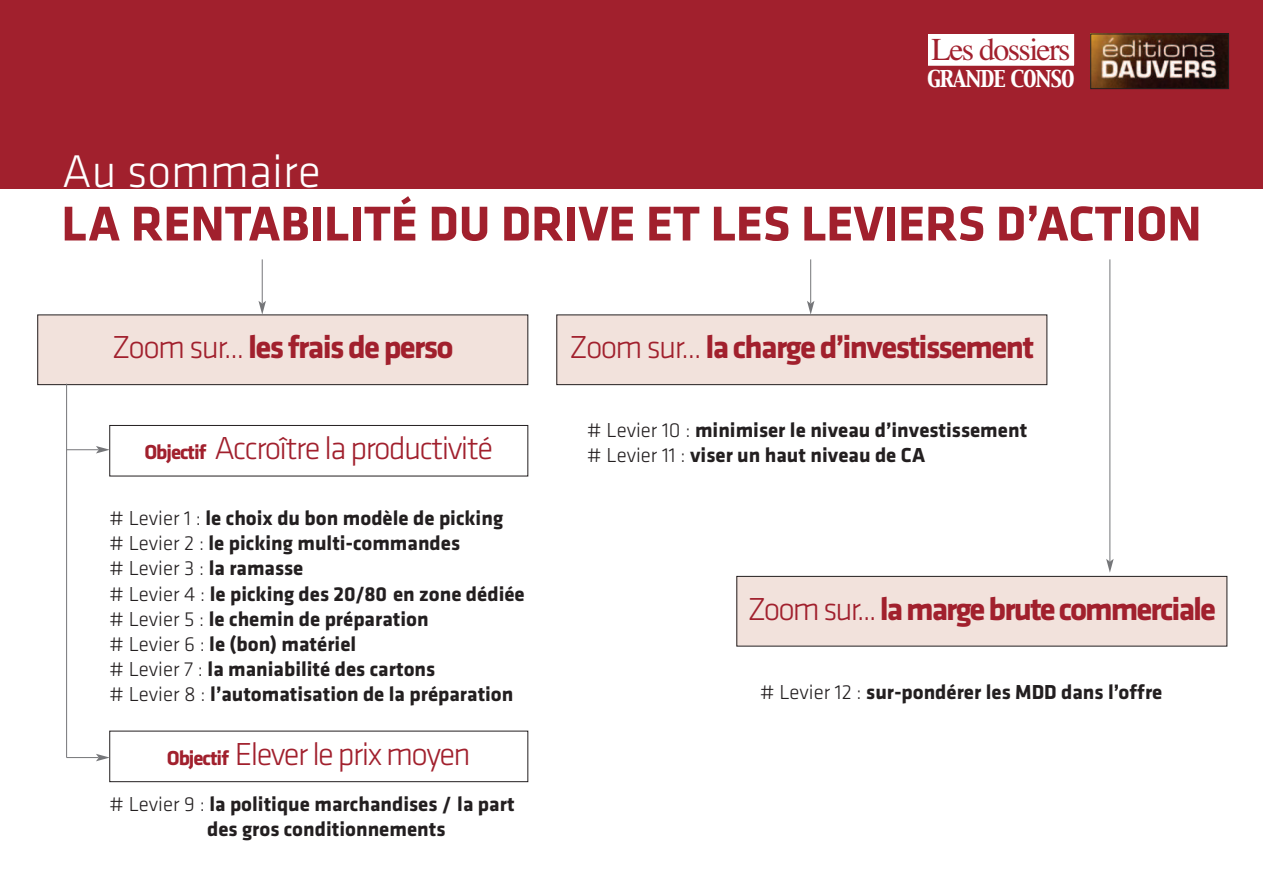
<style>
.page{position:relative;width:1263px;height:893px;background:#fff}
.page>*{position:absolute;margin:0;border:0;box-sizing:border-box;transform-origin:0 0}
.t1{font:700 50.7px "Klavika";color:#a1202d}
.t2{font:300 47.55px "Klavika CH";color:#fff}
.t3{font:700 33px "Klavika";letter-spacing:-.05em;color:#a1202d}
.t4{font:300 33px "Klavika CH";letter-spacing:-.05em;color:#a1202d}
.t5{font:31.8px "Times";letter-spacing:-.05em;color:#a1202d}
.t6{font:700 21px/25.2px "Klavika";color:#231f20}
.t7{font:20.4px "Capitals";letter-spacing:-.05em;color:#fff}
.s1{font-family:"Klavika CH";font-weight:300}
.s2{font-family:"Klavika";font-weight:700;font-size:21px}
.s3{font-weight:300}
</style>
<div class="page">
<div style="left:0;top:0;width:1263px;height:189px;background:#a1202d"></div>
<img style="left:1092px;top:36px;width:135px;height:51px">
<div style="left:1090px;top:34px;width:139px;height:55px;border:1px solid #231f20"></div>
<div style="left:928px;top:34px;width:146px;height:32px;background:#fff"></div>
<div style="left:926px;top:32px;width:150px;height:35px;border:2px solid #a1202d"></div>
<div style="left:38px;top:315px;width:490px;height:70px;background:#f2e2dc"></div>
<div style="left:37px;top:315px;width:491px;height:70px;border:1px solid #231f20"></div>
<div style="left:110px;top:425px;width:418px;height:51px;border:1px solid #231f20"></div>
<div style="left:110px;top:731px;width:418px;height:51px;border:1px solid #231f20"></div>
<div style="left:557px;top:315px;width:490px;height:70px;background:#f2e2dc"></div>
<div style="left:556px;top:315px;width:491px;height:70px;border:1px solid #231f20"></div>
<div style="left:737px;top:576px;width:490px;height:70px;background:#f2e2dc"></div>
<div style="left:736px;top:576px;width:491px;height:70px;border:1px solid #231f20"></div>
<hr style="left:66px;top:384px;width:1px;height:374px;background:#757679">
<hr style="left:262px;top:259px;width:1px;height:44px;background:#757679">
<svg style="left:258px;top:301px;width:8px;height:14px"></svg>
<hr style="left:810px;top:259px;width:1px;height:44px;background:#757679">
<svg style="left:807px;top:301px;width:7px;height:14px"></svg>
<hr style="left:1110px;top:259px;width:1px;height:302px;background:#757679">
<svg style="left:1106px;top:559px;width:8px;height:14px"></svg>
<hr style="left:67px;top:449px;width:32px;height:1px;background:#757679">
<svg style="left:96px;top:446px;width:14px;height:7px"></svg>
<hr style="left:67px;top:757px;width:32px;height:1px;background:#757679">
<svg style="left:96px;top:754px;width:14px;height:7px"></svg>
<h3 class="t5" style="left:931px;top:30px;width:141px">Les dossiers</h3>
<h2 class="t2" style="left:62px;top:156px;width:260px">Au sommaire</h2>
<p class="t7" style="left:927px;top:68px;width:149px">GRANDE CONSO</p>
<h1 class="t1" style="left:61px;top:207px;width:1142px">LA RENTABILITÉ DU DRIVE ET LES LEVIERS D’ACTION</h1>
<h3 class="t3" style="left:112px;top:336px;width:343px"><span class="s1">Zoom sur...</span> les frais de perso</h3>
<h3 class="t4" style="left:144px;top:437px;width:350px"><span class="s2">Objectif</span> Accroître la productivité</h3>
<p class="t6" style="left:109px;top:507px;width:417px"><span class="s3"># Levier 1 :</span> le choix du bon modèle de picking<br><span class="s3"># Levier 2 :</span> le picking multi-commandes<br><span class="s3"># Levier 3 :</span> la ramasse<br><span class="s3"># Levier 4 :</span> le picking des 20/80 en zone dédiée <span class="s3"># Levier 5 :</span> le chemin de préparation<br><span class="s3"># Levier 6 :</span> le (bon) matériel<br><span class="s3"># Levier 7 :</span> la maniabilité des cartons<br><span class="s3"># Levier 8 :</span> l’automatisation de la préparation</p>
<h3 class="t4" style="left:167px;top:743px;width:305px"><span class="s2">Objectif</span> Elever le prix moyen</h3>
<p class="t6" style="left:207px;top:793px;width:309px;text-indent:-98px"><span class="s3"># Levier 9 :</span> la politique marchandises / la part des gros conditionnements</p>
<h3 class="t3" style="left:569px;top:336px;width:467px"><span class="s1">Zoom sur...</span> la charge d’investissement</h3>
<p class="t6" style="left:587px;top:420px;width:442px"><span class="s3"># Levier 10 :</span> minimiser le niveau d’investissement <span class="s3"># Levier 11 :</span> viser un haut niveau de CA</p>
<h3 class="t3" style="left:747px;top:597px;width:470px"><span class="s1">Zoom sur...</span>lamargebrutecommerciale</h3>
<p class="t6" style="left:760px;top:681px;width:404px"><span class="s3"># Levier 12 :</span> sur-pondérer les MDD dans l’offre</p>
</div>
